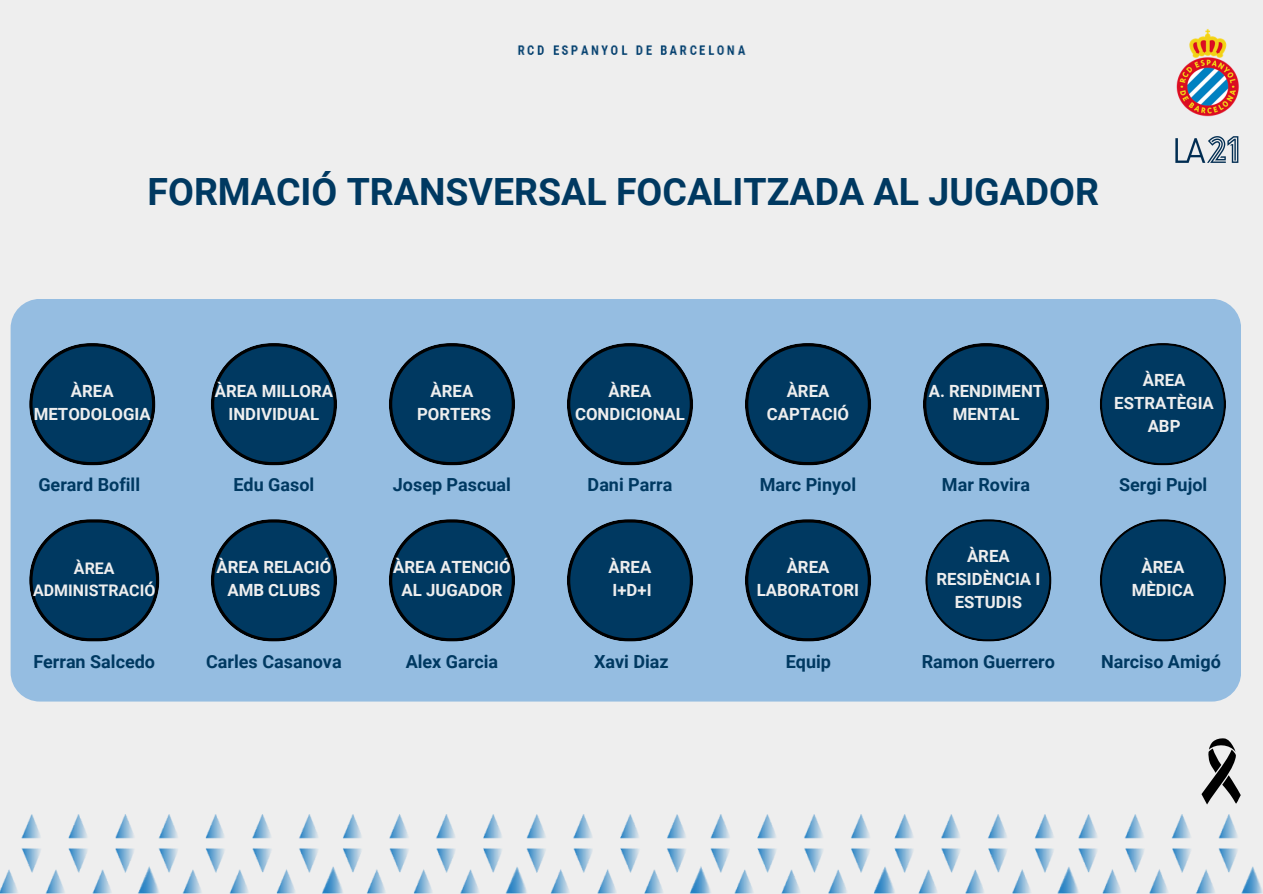
<style>
.page{position:relative;width:1263px;height:894px;background:#fff}
.page>*{position:absolute;margin:0;border:0;box-sizing:border-box;transform-origin:0 0}
.t1{font:700 37.5px "Roboto";color:#003961}
.t2{font:700 18px "Roboto";color:#003961}
.t3{font:700 16.8px/23px "Roboto";color:#eee;text-align:center}
.t4{font:700 15.9px/21.6px "Roboto";color:#eee;text-align:center}
</style>
<div class="page">
<div style="left:0;top:0;width:1263px;height:893px;background:#eee"></div>
<img style="left:0;top:814px;width:1263px;height:79px">
<div style="left:11px;top:299px;width:1230px;height:402px;background:#95bde1;border-radius:29px"></div>
<svg style="left:29px;top:343px;width:126px;height:122px"></svg>
<img style="left:1176px;top:65px;width:63px;height:52px">
<svg style="left:211px;top:343px;width:126px;height:122px"></svg>
<svg style="left:389px;top:343px;width:126px;height:122px"></svg>
<svg style="left:567px;top:343px;width:126px;height:122px"></svg>
<svg style="left:745px;top:343px;width:126px;height:122px"></svg>
<svg style="left:923px;top:343px;width:126px;height:122px"></svg>
<svg style="left:29px;top:519px;width:130px;height:122px"></svg>
<svg style="left:211px;top:519px;width:126px;height:122px"></svg>
<svg style="left:389px;top:519px;width:126px;height:122px"></svg>
<svg style="left:567px;top:519px;width:126px;height:122px"></svg>
<svg style="left:925px;top:519px;width:126px;height:122px"></svg>
<svg style="left:1100px;top:519px;width:126px;height:122px"></svg>
<img style="left:517px;top:29px;width:712px;height:36px">
<img style="left:1175px;top:136px;width:64px;height:27px">
<svg style="left:1100px;top:343px;width:126px;height:122px"></svg>
<svg style="left:745px;top:519px;width:126px;height:122px"></svg>
<svg style="left:1201px;top:738px;width:40px;height:66px"></svg>
<p class="t1" style="left:148px;top:170px;width:953px">FORMACIÓ TRANSVERSAL FOCALITZADA AL JUGADOR</p>
<p class="t3" style="left:34px;top:380px;width:118px">ÀREA<br>METODOLOGIA</p>
<p class="t3" style="left:215px;top:380px;width:120px">ÀREA MILLORA<br>INDIVIDUAL</p>
<p class="t3" style="left:417px;top:380px;width:75px">ÀREA<br>PORTERS</p>
<h2 class="t3" style="left:575px;top:380px;width:111px">ÀREA<br>CONDICIONAL</h2>
<h3 class="t3" style="left:767px;top:380px;width:84px">ÀREA<br>CAPTACIÓ</h3>
<p class="t3" style="left:929px;top:380px;width:116px">A. RENDIMENT<br>MENTAL</p>
<p class="t3" style="left:1114px;top:368px;width:101px">ÀREA<br>ESTRATÈGIA<br>ABP</p>
<h3 class="t2" style="left:38px;top:474px;width:103px">Gerard Bofill</h3>
<h2 class="t2" style="left:233px;top:474px;width:82px">Edu Gasol</h2>
<h3 class="t2" style="left:393px;top:474px;width:120px">Josep Pascual</h3>
<p class="t2" style="left:588px;top:474px;width:86px">Dani Parra</p>
<h2 class="t2" style="left:760px;top:474px;width:98px">Marc Pinyol</h2>
<h3 class="t2" style="left:942px;top:474px;width:90px">Mar Rovira</h3>
<p class="t2" style="left:1119px;top:474px;width:90px">Sergi Pujol</p>
<p class="t4" style="left:33px;top:558px;width:124px">ÀREA<br>ADMINISTRACIÓ</p>
<h3 class="t3" style="left:216px;top:556px;width:116px">ÀREA RELACIÓ<br>AMB CLUBS</h3>
<p class="t3" style="left:393px;top:556px;width:119px">ÀREA ATENCIÓ<br>AL JUGADOR</p>
<h2 class="t3" style="left:609px;top:556px;width:44px;text-align:left">ÀREA<br>I+D+I</h2>
<h3 class="t3" style="left:936px;top:544px;width:105px">ÀREA<br>RESIDÈNCIA I<br>ESTUDIS</h3>
<h2 class="t3" style="left:757px;top:556px;width:104px">ÀREA<br>LABORATORI</h2>
<h2 class="t3" style="left:1132px;top:556px;width:64px">ÀREA<br>MÈDICA</h2>
<p class="t2" style="left:33px;top:651px;width:123px">Ferran Salcedo</p>
<h3 class="t2" style="left:206px;top:651px;width:137px">Carles Casanova</h3>
<p class="t2" style="left:406px;top:651px;width:94px">Alex Garcia</p>
<h2 class="t2" style="left:594px;top:651px;width:76px">Xavi Diaz</h2>
<p class="t2" style="left:786px;top:651px;width:47px">Equip</p>
<p class="t2" style="left:922px;top:651px;width:135px">Ramon Guerrero</p>
<h3 class="t2" style="left:1101px;top:651px;width:121px">Narciso Amigó</h3>
</div>
